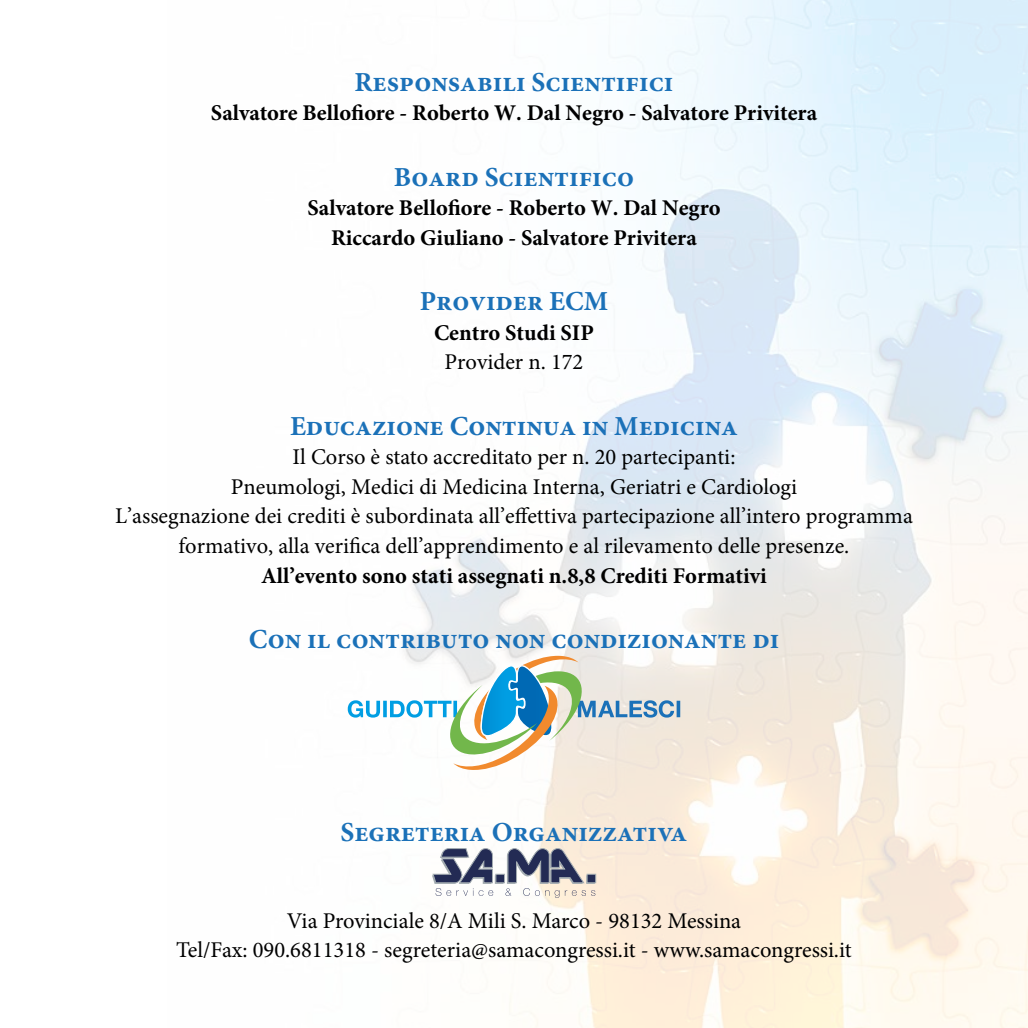
<style>
.page{position:relative;width:1028px;height:1028px;background:#fff}
.page>*{position:absolute;margin:0;border:0;box-sizing:border-box;transform-origin:0 0}
.t1{font:700 27.5px "Minion Pro";color:#1b71b8}
.t2{font:22.5px/29.5px "Minion Pro";color:#000;text-align:center}
.t3{font:700 22.5px/29.5px "Minion Pro";color:#000;text-align:center}
</style>
<div class="page">
<img style="left:347px;top:0;width:681px;height:1028px">
<svg style="left:348px;top:656px;width:332px;height:115px"></svg>
<svg style="left:432px;top:848px;width:164px;height:50px"></svg>
<p class="t1" style="left:354px;top:63px;width:320px">Responsabili Scientifici</p>
<p class="t3" style="left:211px;top:98px;width:608px">Salvatore Bellofiore - Roberto W. Dal Negro - Salvatore Privitera</p>
<p class="t1" style="left:394px;top:157px;width:242px">Board Scientifico</p>
<p class="t3" style="left:307px;top:193px;width:415px">Salvatore Bellofiore - Roberto W. Dal Negro<br>Riccardo Giuliano - Salvatore Privitera</p>
<p class="t1" style="left:420px;top:282px;width:190px">Provider ECM</p>
<p class="t3" style="left:434px;top:317px;width:161px">Centro Studi SIP</p>
<p class="t2" style="left:444px;top:347px;width:140px">Provider n. 172</p>
<p class="t1" style="left:290px;top:406px;width:449px">Educazione Continua in Medicina</p>
<p class="t2" style="left:115px;top:442px;width:799px">Il Corso è stato accreditato per n. 20 partecipanti:<br>Pneumologi, Medici di Medicina Interna, Geriatri e Cardiologi<br>L’assegnazione dei crediti è subordinata all’effettiva partecipazione all’intero programma formativo, alla verifica dell’apprendimento e al rilevamento delle presenze.</p>
<p class="t3" style="left:261px;top:560px;width:507px">All’evento sono stati assegnati n.8,8 Crediti Formativi</p>
<p class="t1" style="left:249px;top:619px;width:532px">Con il contributo non condizionante di</p>
<p class="t1" style="left:340px;top:813px;width:348px">Segreteria Organizzativa</p>
<p class="t2" style="left:176px;top:905px;width:677px">Via Provinciale 8/A Mili S. Marco - 98132 Messina<br>Tel/Fax: 090.6811318 - segreteria@samacongressi.it - www.samacongressi.it</p>
</div>
